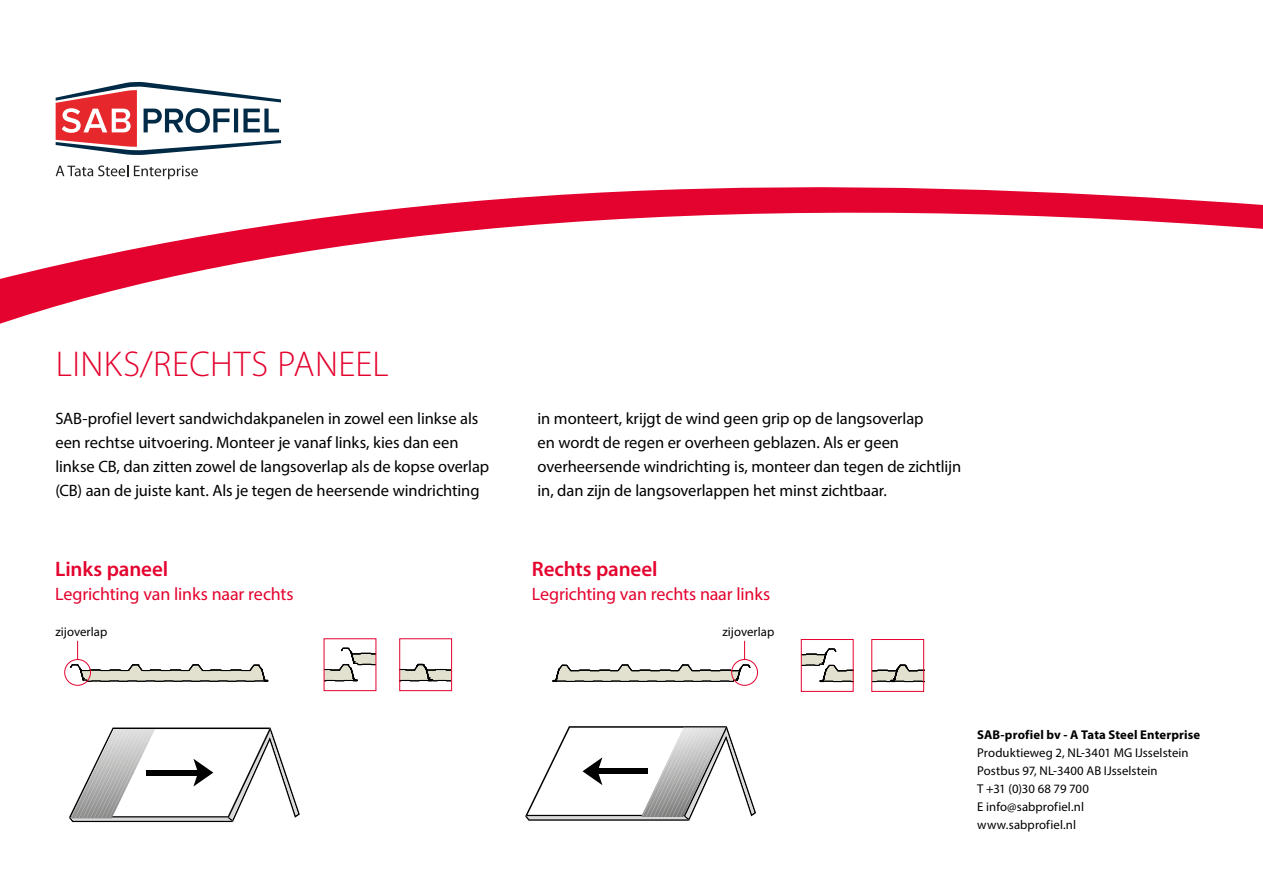
<style>
.page{position:relative;width:1263px;height:893px;background:#fff}
.page>*{position:absolute;margin:0;border:0;box-sizing:border-box;transform-origin:0 0}
.t1{font:300 36px "Myriad Pro";letter-spacing:.015em;color:#e4032e}
.t2{font:600 21px "Myriad Pro";letter-spacing:-.005em;color:#e4032e}
.t3{font:18px "Myriad Pro";letter-spacing:-.01em;color:#e4032e}
.t4{font:16.5px/24px "Myriad Pro";letter-spacing:-.005em;color:#000}
.t5{font:12.75px/18px "Myriad Pro";letter-spacing:.005em;color:#000}
.t6{font:700 12.75px "Myriad Pro";letter-spacing:.01em;color:#000}
</style>
<div class="page">
<svg style="left:552px;top:665px;width:198px;height:17px"></svg>
<svg style="left:803px;top:648px;width:48px;height:34px"></svg>
<svg style="left:326px;top:648px;width:48px;height:33px"></svg>
<svg style="left:873px;top:665px;width:49px;height:17px"></svg>
<svg style="left:401px;top:664px;width:49px;height:17px"></svg>
<div style="left:801px;top:639px;width:52px;height:53px;border:1px solid #e4032e"></div>
<div style="left:871px;top:639px;width:53px;height:53px;border:1px solid #e4032e"></div>
<div style="left:399px;top:638px;width:53px;height:53px;border:1px solid #e4032e"></div>
<svg style="left:69px;top:727px;width:231px;height:95px"></svg>
<svg style="left:525px;top:726px;width:231px;height:95px"></svg>
<div style="left:64px;top:659px;width:27px;height:27px;border:1px solid #e4032e;border-radius:50%"></div>
<div style="left:731px;top:659px;width:27px;height:27px;border:1px solid #e4032e;border-radius:50%"></div>
<svg style="left:70px;top:641px;width:198px;height:41px"></svg>
<svg style="left:744px;top:641px;width:1px;height:18px"></svg>
<svg style="left:0;top:187px;width:1263px;height:137px"></svg>
<svg style="left:56px;top:82px;width:225px;height:73px"></svg>
<svg style="left:56px;top:165px;width:72px;height:11px"></svg>
<svg style="left:134px;top:166px;width:64px;height:13px"></svg>
<h1 class="t1" style="left:56px;top:343px;width:334px">LINKS/RECHTS PANEEL</h1>
<p class="t4" style="left:55px;top:407px;width:435px">SAB-profiel levert sandwichdakpanelen in zowel een linkse als een rechtse uitvoering. Monteer je vanaf links, kies dan een linkse CB, dan zitten zowel de langsoverlap als de kopse overlap (CB) aan de juiste kant. Als je tegen de heersende windrichting</p>
<p class="t4" style="left:538px;top:407px;width:425px">in monteert, krijgt de wind geen grip op de langsoverlap<br>en wordt de regen er overheen geblazen. Als er geen overheersende windrichting is, monteer dan tegen de zichtlijn in, dan zijn de langsoverlappen het minst zichtbaar.</p>
<p class="t2" style="left:55px;top:556px;width:115px">Links paneel</p>
<p class="t3" style="left:55px;top:583px;width:240px">Legrichting van links naar rechts</p>
<p class="t2" style="left:532px;top:556px;width:127px">Rechts paneel</p>
<p class="t3" style="left:532px;top:583px;width:240px">Legrichting van rechts naar links</p>
<p class="t5" style="left:55px;top:622px;width:54px">zijoverlap</p>
<p class="t5" style="left:722px;top:622px;width:54px">zijoverlap</p>
<p class="t6" style="left:977px;top:727px;width:225px">SAB-profiel bv - A Tata Steel Enterprise</p>
<p class="t5" style="left:977px;top:744px;width:213px">Produktieweg 2, NL-3401 MG IJsselstein<br>Postbus 97, NL-3400 AB IJsselstein<br>T +31 (0)30 68 79 700<br>E info@sabprofiel.nl<br>www.sabprofiel.nl</p>
</div>
